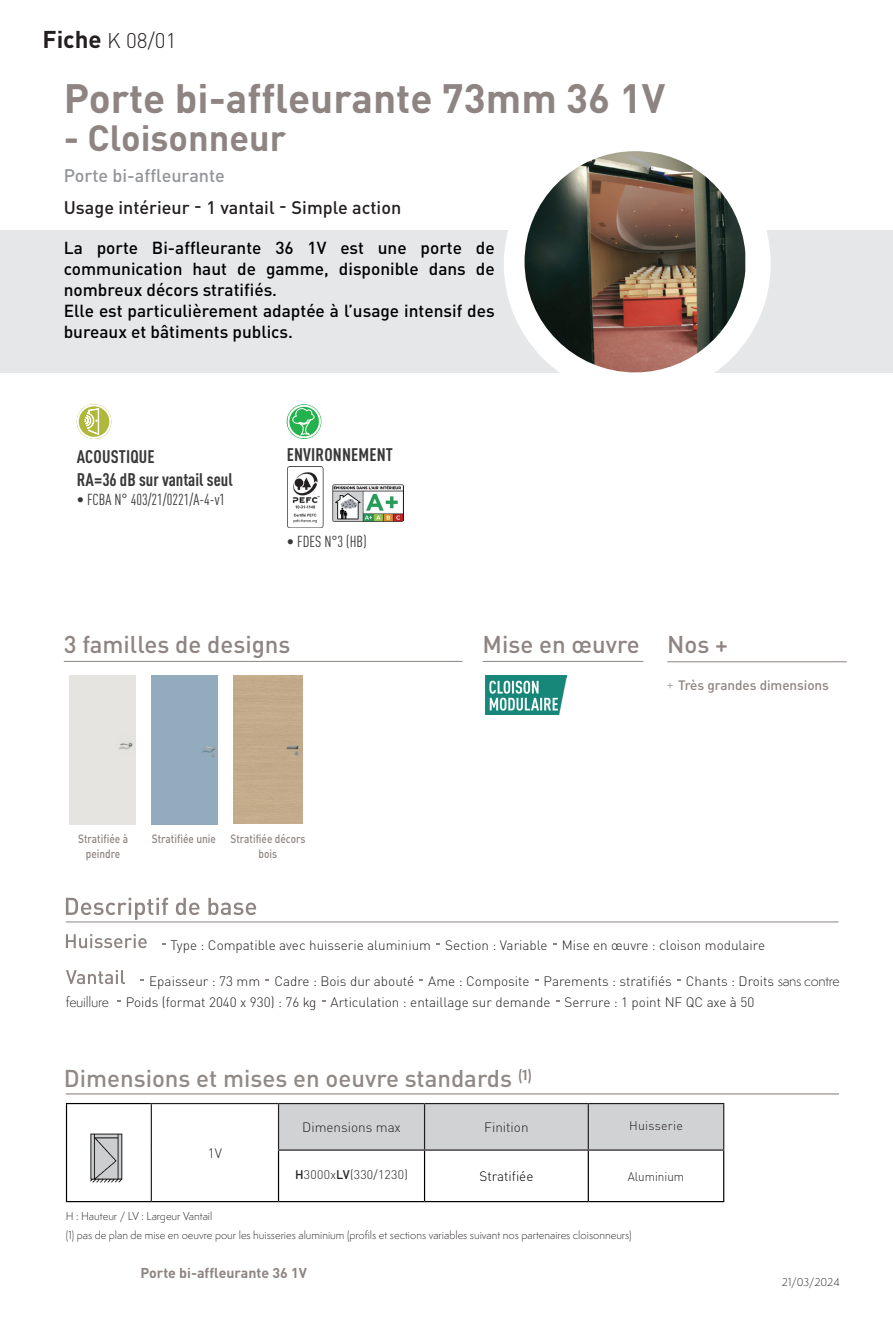
<style>
.page{position:relative;width:893px;height:1319px;background:#fff}
.page>*{position:absolute;margin:0;border:0;box-sizing:border-box;transform-origin:0 0}
.Logements_collectifs{font:700 40.5px "DINOT";color:#8e8582}
.Logements_collectifs-2{font:700 36px "DINOT";color:#8e8582}
.t1{font:500 24px "DINOT";color:#908986}
.t2{font:500 24px "DINOT";color:#8e8582}
._1-Fiche{font:300 21px "DINOT";color:#231f20}
.C-Performance{font:700 condensed 18px "DINOT";letter-spacing:.01em;color:#383839}
.B-Expli_produit{font:500 18px "DINOT";color:#231f20}
._3-Expli_produit{font:500 18px "DINOT";color:#939598}
.t3{font:500 17.25px/20.7px "DINOT";color:#000001;text-align:justify}
.t4{font:condensed 15.75px "DINOT";color:#383839}
._7-Produit_bas_de_page_G{font:700 14.1px "DINOT";color:#8e8582}
.texte1{font:300 13.5px/21px "DINOT";color:#231f20}
._6-col2{font:300 13.5px "DINOT";color:#231f20}
.t5{font:500 13.5px "DINOT";letter-spacing:-.005em;color:#8e8582}
._6-Tableau_Regular_B{font:300 13.5px "DINOT";color:#000001}
.t6{font:700 13.5px "Semplicita Pro";color:#8e8582}
.Roboto_tablo_titres{font:300 12.3px "DINOT";letter-spacing:.02em;color:#231f20}
._6-col2-2{font:300 12.3px "DINOT";color:#231f20;scale:.95 1}
.t7{font:500 11.85px/14.9px "DINOT";color:#8e8582;text-align:center;scale:.85 1}
._7-Produit_bas_de_page_D{font:300 10.5px "Semplicita Pro";color:#231f20}
.s1{font-weight:700;font-size:24px}
.s2{font-family:"Semplicita Pro"}
.s3{font-weight:500}
</style>
<div class="page">
<div style="left:0;top:230px;width:893px;height:142px;background:#e6e7e9"></div>
<div style="left:504px;top:130px;width:267px;height:267px;background:#fff;border-radius:50%"></div>
<svg style="left:66px;top:934px;width:81px;height:14px"></svg>
<svg style="left:66px;top:970px;width:59px;height:13px"></svg>
<svg style="left:66px;top:897px;width:190px;height:22px"></svg>
<hr style="left:66px;top:921px;width:773px;height:1px;background:#8e8582">
<hr style="left:64px;top:661px;width:398px;height:1px;background:#8e8582">
<hr style="left:667px;top:661px;width:180px;height:1px;background:#8e8582">
<svg style="left:667px;top:683px;width:6px;height:5px"></svg>
<hr style="left:483px;top:661px;width:160px;height:1px;background:#8e8582">
<svg style="left:77px;top:404px;width:34px;height:35px"></svg>
<svg style="left:287px;top:404px;width:34px;height:34px"></svg>
<img style="left:287px;top:466px;width:37px;height:61px">
<img style="left:332px;top:484px;width:72px;height:37px">
<div style="left:234px;top:675px;width:69px;height:148px;background:#c3aa8b"></div>
<img style="left:525px;top:151px;width:220px;height:221px;border-radius:108px">
<img style="left:486px;top:675px;width:81px;height:39px">
<div style="left:279px;top:1103px;width:444px;height:46px;background:#d1d2d4"></div>
<hr style="left:66px;top:1102px;width:85px;height:1px;background:#000001">
<hr style="left:66px;top:1103px;width:1px;height:46px;background:#000001">
<hr style="left:66px;top:1149px;width:1px;height:51px;background:#000001">
<hr style="left:66px;top:1200px;width:85px;height:1px;background:#000001">
<hr style="left:425px;top:1200px;width:163px;height:1px;background:#000001">
<hr style="left:588px;top:1150px;width:1px;height:50px;background:#000001">
<hr style="left:723px;top:1150px;width:1px;height:50px;background:#000001">
<hr style="left:588px;top:1200px;width:136px;height:1px;background:#000001">
<hr style="left:424px;top:1150px;width:1px;height:50px;background:#000001">
<hr style="left:279px;top:1200px;width:146px;height:1px;background:#000001">
<hr style="left:278px;top:1150px;width:1px;height:50px;background:#000001">
<hr style="left:279px;top:1102px;width:146px;height:1px;background:#231f20">
<hr style="left:278px;top:1103px;width:1px;height:46px;background:#231f20">
<hr style="left:278px;top:1149px;width:147px;height:1px;background:#231f20">
<hr style="left:425px;top:1102px;width:163px;height:1px;background:#231f20">
<hr style="left:424px;top:1103px;width:1px;height:46px;background:#231f20">
<hr style="left:425px;top:1149px;width:163px;height:1px;background:#231f20">
<hr style="left:588px;top:1102px;width:136px;height:1px;background:#231f20">
<hr style="left:588px;top:1103px;width:1px;height:46px;background:#231f20">
<hr style="left:723px;top:1103px;width:1px;height:46px;background:#231f20">
<hr style="left:588px;top:1149px;width:136px;height:1px;background:#231f20">
<hr style="left:151px;top:1102px;width:128px;height:1px;background:#231f20">
<hr style="left:151px;top:1103px;width:1px;height:46px;background:#231f20">
<hr style="left:151px;top:1149px;width:1px;height:51px;background:#231f20">
<hr style="left:151px;top:1200px;width:128px;height:1px;background:#000001">
<hr style="left:66px;top:1093px;width:773px;height:1px;background:#8e8582">
<img style="left:90px;top:1133px;width:33px;height:49px">
<p class="_1-Fiche" style="left:43px;top:28px;width:135px"><span class="s1">Fiche</span> K 08/01</p>
<p class="Logements_collectifs" style="left:64px;top:72px;width:603px">Porte bi-affleurante 73mm 36 1V</p>
<p class="Logements_collectifs-2" style="left:64px;top:114px;width:224px">- Cloisonneur</p>
<p class="_3-Expli_produit" style="left:64px;top:164px;width:163px">Porte bi-affleurante</p>
<p class="B-Expli_produit" style="left:64px;top:196px;width:127px">Usage intérieur</p>
<p class="B-Expli_produit" style="left:194px;top:194px;width:9px">-</p>
<p class="B-Expli_produit" style="left:207px;top:196px;width:70px">1 vantail</p>
<p class="B-Expli_produit" style="left:279px;top:194px;width:9px">-</p>
<p class="B-Expli_produit" style="left:292px;top:196px;width:111px">Simple action</p>
<p class="t3" style="left:64px;top:237px;width:432px">La porte Bi-affleurante 36 1V est une porte de communication haut de gamme, disponible dans de nombreux décors stratifiés.</p>
<p class="t3" style="left:64px;top:299px;width:432px;line-height:21.6px">Elle est particulièrement adaptée à l’usage intensif des bureaux et bâtiments publics.</p>
<p class="C-Performance" style="left:77px;top:445px;width:79px">ACOUSTIQUE</p>
<p class="C-Performance" style="left:77px;top:469px;width:157px">RA=36 dB sur vantail seul</p>
<p class="t4" style="left:77px;top:490px;width:150px">• FCBA N° 403/21/0221/A-4-v1</p>
<p class="C-Performance" style="left:287px;top:443px;width:108px">ENVIRONNEMENT</p>
<p class="t4" style="left:287px;top:532px;width:81px">• FDES N°3 (HB)</p>
<p class="t2" style="left:64px;top:629px;width:228px">3 familles de designs</p>
<p class="t7" style="left:78px;top:830px;width:60px">Stratifiée à peindre</p>
<p class="t7" style="left:152px;top:830px;width:77px">Stratifiée unie</p>
<p class="t7" style="left:230px;top:831px;width:90px">Stratifiée décors bois</p>
<p class="t2" style="left:483px;top:629px;width:159px">Mise en œuvre</p>
<p class="t2" style="left:667px;top:629px;width:62px">Nos +</p>
<p class="t5" style="left:678px;top:676px;width:152px">Très grandes dimensions</p>
<p class="texte1" style="left:171px;top:934px;width:596px">Type : Compatible avec huisserie aluminium Section : Variable Mise en œuvre : cloison modulaire</p>
<p class="texte1" style="left:66px;top:970px;width:775px;text-indent:83px">Epaisseur : 73 mm Cadre : Bois dur abouté Ame : Composite Parements : stratifiés Chants : Droits <span class="s2">sans contre feuillure</span> Poids (format 2040 x 930) : 76 kg Articulation : entaillage sur demande Serrure : 1 point NF QC axe à 50</p>
<p class="t1" style="left:64px;top:1063px;width:450px">Dimensions et mises en oeuvre standards</p>
<p class="t6" style="left:518px;top:1064px;width:15px">(1)</p>
<p class="_6-col2" style="left:208px;top:1144px;width:16px">1V</p>
<p class="_7-Produit_bas_de_page_D" style="left:66px;top:1209px;width:148px">H : Hauteur / LV : Largeur Vantail</p>
<p class="_6-col2" style="left:302px;top:1118px;width:100px">Dimensions max</p>
<p class="_6-col2" style="left:484px;top:1118px;width:46px">Finition</p>
<p class="Roboto_tablo_titres" style="left:629px;top:1117px;width:55px">Huisserie</p>
<p class="Roboto_tablo_titres" style="left:295px;top:1166px;width:114px"><span class="s3">H</span>3000x<span class="s3">LV</span>(330/1230)</p>
<p class="_6-Tableau_Regular_B" style="left:479px;top:1167px;width:55px">Stratifiée</p>
<p class="_6-col2-2" style="left:628px;top:1168px;width:61px">Aluminium</p>
<p class="_7-Produit_bas_de_page_D" style="left:66px;top:1227px;width:567px">(1) pas de plan de mise en oeuvre pour les huisseries aluminium (profils et sections variables suivant nos partenaires cloisonneurs)</p>
<p class="_7-Produit_bas_de_page_G" style="left:141px;top:1263px;width:168px">Porte bi-affleurante 36 1V</p>
<p class="_7-Produit_bas_de_page_D" style="left:782px;top:1274px;width:59px">21/03/2024</p>
</div>
